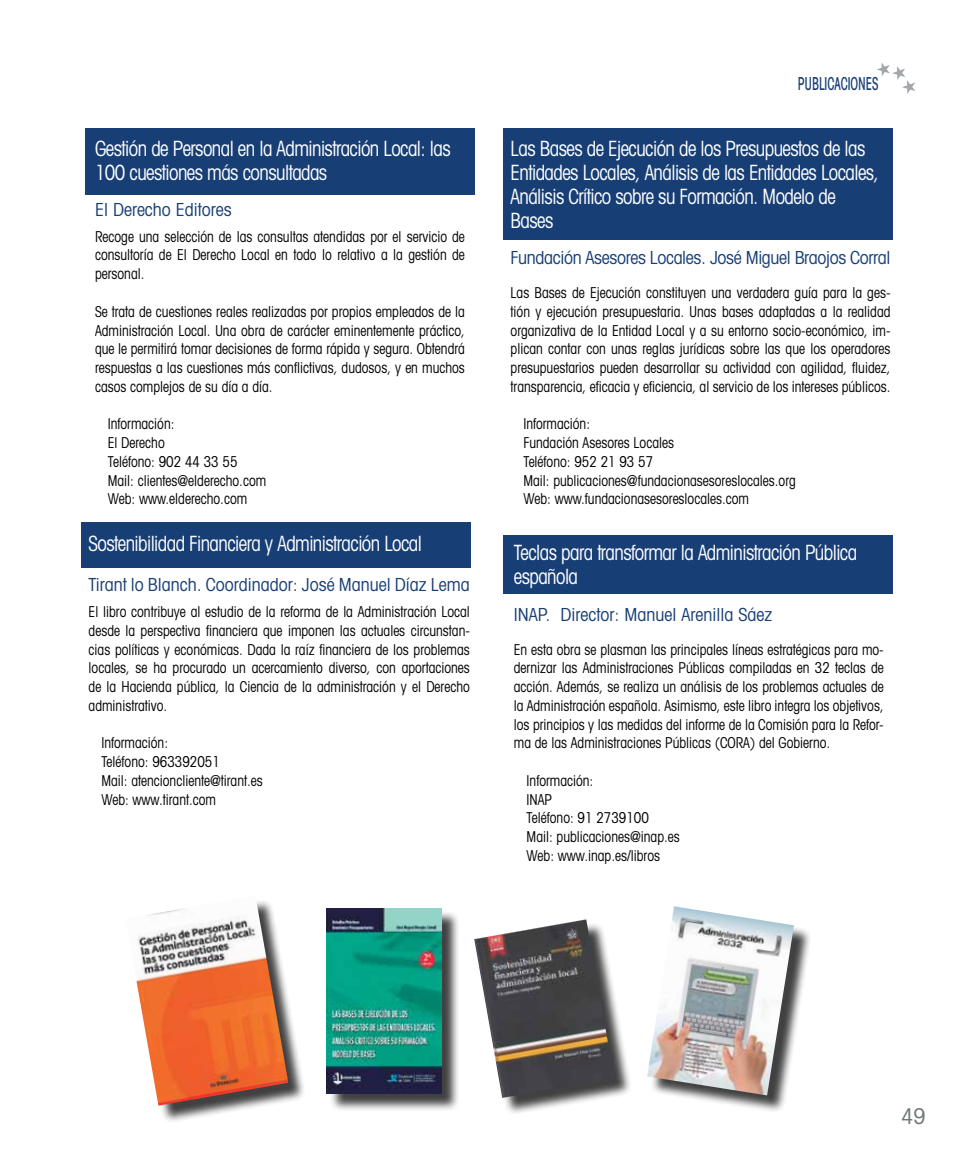
<style>
.page{position:relative;width:978px;height:1149px;background:#fff}
.page>*{position:absolute;margin:0;border:0;box-sizing:border-box;transform-origin:0 0}
.t1{font:condensed 21.75px "Avant Garde";color:#727874}
.t2{font:condensed 21px/24px "Avant Garde";letter-spacing:-.03em;color:#fff;scale:.9 1}
.t3{font:condensed 18px "Avant Garde";color:#183f75}
.t4{font:condensed 18px "Avant Garde";letter-spacing:-.02em;color:#183f75}
.t5{font:500 condensed 17.85px "Avant Garde";color:#183f75;scale:.7 1}
.t6{font:condensed 15px/18.8px "Avant Garde";color:#000;text-align:justify;scale:.9 1}
</style>
<div class="page">
<div style="left:85px;top:128px;width:389px;height:66px;background:#183f75"></div>
<div style="left:82px;top:522px;width:389px;height:46px;background:#183f75"></div>
<div style="left:504px;top:128px;width:389px;height:111px;background:#183f75"></div>
<div style="left:504px;top:535px;width:389px;height:58px;background:#183f75"></div>
<div style="left:650px;top:908px;width:162px;height:204px;background:#000;opacity:.75"></div>
<img style="left:647px;top:906px;width:147px;height:189px">
<div style="left:477px;top:921px;width:155px;height:194px;background:#000;opacity:.75"></div>
<img style="left:474px;top:919px;width:140px;height:178px">
<div style="left:128px;top:898px;width:178px;height:225px;background:#000;opacity:.75"></div>
<img style="left:128px;top:898px;width:160px;height:207px">
<div style="left:329px;top:910px;width:131px;height:201px;background:#000;opacity:.75"></div>
<img style="left:327px;top:908px;width:114px;height:184px">
<svg style="left:877px;top:62px;width:38px;height:32px"></svg>
<h2 class="t2" style="left:95px;top:136px;width:397px">Gestión de Personal en la Administración Local: las<br>100 cuestiones más consultadas</h2>
<p class="t3" style="left:95px;top:199px;width:138px">El Derecho Editores</p>
<p class="t6" style="left:95px;top:226px;width:413px">Recoge una selección de las consultas atendidas por el servicio de consultoría de El Derecho Local en todo lo relativo a la gestión de personal.</p>
<p class="t6" style="left:95px;top:301px;width:413px">Se trata de cuestiones reales realizadas por propios empleados de la Administración Local. Una obra de carácter eminentemente práctico, que le permitirá tomar decisiones de forma rápida y segura. Obtendrá respuestas a las cuestiones más conflictivas, dudosos, y en muchos casos complejos de su día a día.</p>
<p class="t6" style="left:108px;top:414px;width:178px;text-align:left">Información:<br>El Derecho<br>Teléfono: 902 44 33 55<br>Mail: clientes@elderecho.com<br>Web: www.elderecho.com</p>
<h2 class="t2" style="left:89px;top:530px;width:372px">Sostenibilidad Financiera y Administración Local</h2>
<p class="t3" style="left:89px;top:573px;width:383px">Tirant lo Blanch. Coordinador: José Manuel Díaz Lema</p>
<p class="t6" style="left:89px;top:601px;width:425px">El libro contribuye al estudio de la reforma de la Administración Local desde la perspectiva financiera que imponen las actuales circunstan&shy;cias políticas y económicas. Dada la raíz financiera de los problemas locales, se ha procurado un acercamiento diverso, con aportaciones de la Hacienda pública, la Ciencia de la administración y el Derecho administrativo.</p>
<p class="t6" style="left:101px;top:733px;width:181px;text-align:left">Información:<br>Teléfono: 963392051<br>Mail: atencioncliente@tirant.es<br>Web: www.tirant.com</p>
<p class="t5" style="left:798px;top:73px;width:117px">PUBLICACIONES</p>
<h2 class="t2" style="left:511px;top:136px;width:411px">Las Bases de Ejecución de los Presupuestos de las Entidades Locales, Análisis de las Entidades Locales, Análisis Crítico sobre su Formación. Modelo de Bases</h2>
<p class="t4" style="left:511px;top:247px;width:381px">Fundación Asesores Locales. José Miguel Braojos Corral</p>
<p class="t6" style="left:511px;top:283px;width:424px">Las Bases de Ejecución constituyen una verdadera guía para la ges&shy;tión y ejecución presupuestaria. Unas bases adaptadas a la realidad organizativa de la Entidad Local y a su entorno socio-económico, im&shy;plican contar con unas reglas jurídicas sobre las que los operadores presupuestarios pueden desarrollar su actividad con agilidad, fluidez, transparencia, eficacia y eficiencia, al servicio de los intereses públicos.</p>
<p class="t6" style="left:523px;top:414px;width:304px;text-align:left">Información:<br>Fundación Asesores Locales<br>Teléfono: 952 21 93 57<br>Mail: publicaciones@fundacionasesoreslocales.org<br>Web: www.fundacionasesoreslocales.com</p>
<h2 class="t2" style="left:514px;top:539px;width:383px">Teclas para transformar la Administración Pública española</h2>
<p class="t3" style="left:514px;top:602px;width:260px">INAP. Director: Manuel Arenilla Sáez</p>
<p class="t6" style="left:514px;top:639px;width:413px">En esta obra se plasman las principales líneas estratégicas para mo&shy;dernizar las Administraciones Públicas compiladas en 32 teclas de acción. Además, se realiza un análisis de los problemas actuales de la Administración española. Asimismo, este libro integra los objetivos, los principios y las medidas del informe de la Comisión para la Refor&shy;ma de las Administraciones Públicas (CORA) del Gobierno.</p>
<p class="t6" style="left:527px;top:770px;width:172px;text-align:left">Información:<br>INAP<br>Teléfono: 91 2739100<br>Mail: publicaciones@inap.es<br>Web: www.inap.es/libros</p>
<h1 class="t1" style="left:901px;top:1101px;width:26px">49</h1>
</div>
